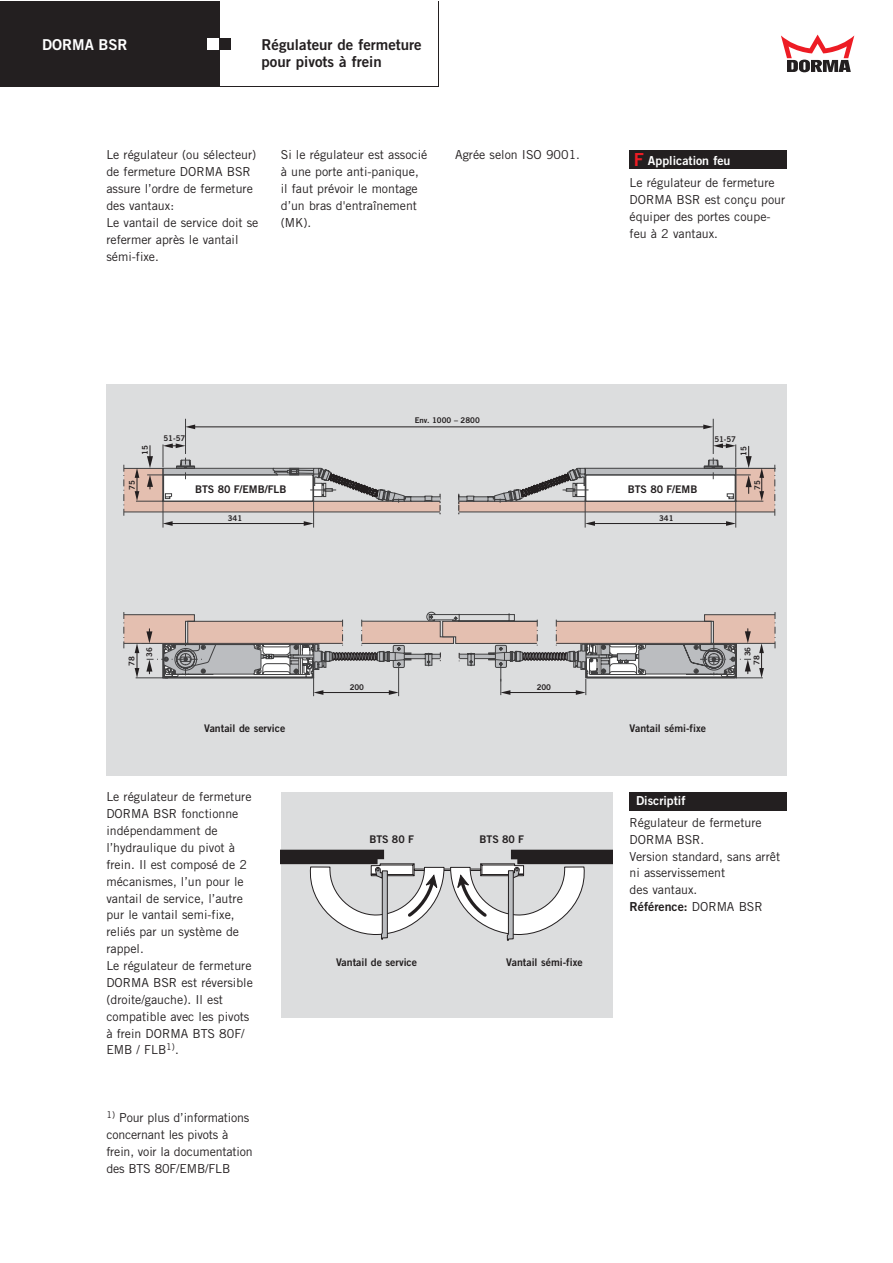
<style>
.page{position:relative;width:893px;height:1263px;background:#fff}
.page>*{position:absolute;margin:0;border:0;box-sizing:border-box;transform-origin:0 0}
.t1{font:15px/16.5px "Trade Gothic Bold Two";color:#231f20}
.t2{font:15px "Trade Gothic Bold Two";color:#fff}
.t3{font:12.3px/16.8px "Trade Gothic";color:#231f20}
.t4{font:12.3px "Trade Gothic Bold Two";color:#fff}
.t5{font:12.3px "Trade Gothic Bold Two";color:#231f20}
.t6{font:10.5px "Trade Gothic Bold Two";color:#231f20}
.t7{font:7.95px/9px "Trade Gothic Bold Two";color:#231f20}
.t8{font:7.8px "Trade Gothic Bold Two";color:#231f20}
.s1{font-size:18px;color:#ed1c24}
.s2{font-family:"Trade Gothic"}
</style>
<div class="page">
<div style="left:0;top:2px;width:219px;height:85px;background:#231f20"></div>
<div style="left:219px;top:38px;width:12px;height:12px;background:#231f20"></div>
<div style="left:207px;top:38px;width:12px;height:12px;background:#fff"></div>
<div style="left:629px;top:150px;width:158px;height:18px;background:#231f20"></div>
<div style="left:106px;top:384px;width:681px;height:391px;background:#dcddde"></div>
<hr style="left:185px;top:419px;width:1px;height:35px;background:#404041">
<svg style="left:123px;top:443px;width:318px;height:85px"></svg>
<hr style="left:713px;top:419px;width:1px;height:35px;background:#404041">
<svg style="left:458px;top:443px;width:317px;height:85px"></svg>
<hr style="left:190px;top:427px;width:518px;height:1px;background:#231f20">
<svg style="left:186px;top:425px;width:9px;height:4px"></svg>
<svg style="left:703px;top:425px;width:10px;height:4px"></svg>
<svg style="left:123px;top:611px;width:653px;height:85px"></svg>
<div style="left:629px;top:792px;width:158px;height:18px;background:#231f20"></div>
<div style="left:281px;top:792px;width:331px;height:226px;background:#dcddde"></div>
<svg style="left:281px;top:850px;width:331px;height:91px"></svg>
<svg style="left:781px;top:35px;width:73px;height:37px"></svg>
<p class="t2" style="left:42px;top:39px;width:87px">DORMA BSR</p>
<p class="t1" style="left:261px;top:38px;width:162px">Régulateur de fermeture pour pivots à frein</p>
<p class="t3" style="left:106px;top:148px;width:154px">Le régulateur (ou sélecteur) de fermeture DORMA BSR assure l’ordre de fermeture des vantaux:<br>Le vantail de service doit se refermer après le vantail sémi-fixe.</p>
<p class="t3" style="left:281px;top:148px;width:148px">Si le régulateur est associé à une porte anti-panique, il faut prévoir le montage d’un bras d'entraînement (MK).</p>
<p class="t3" style="left:455px;top:148px;width:126px">Agrée selon ISO 9001.</p>
<p class="t4" style="left:633px;top:156px;width:98px"><span class="s1">F</span> Application feu</p>
<p class="t3" style="left:629px;top:175px;width:157px">Le régulateur de fermeture<br>DORMA BSR est conçu pour équiper des portes coupe&shy;feu à 2 vantaux.</p>
<p class="t7" style="left:141px;top:455px;width:11px;rotate:-90deg">15</p>
<p class="t7" style="left:163px;top:435px;width:23px">51-57</p>
<p class="t8" style="left:415px;top:417px;width:67px">Env. 1000 – 2800</p>
<p class="t7" style="left:714px;top:436px;width:23px">51-57</p>
<p class="t7" style="left:740px;top:456px;width:11px;rotate:-90deg">15</p>
<p class="t7" style="left:128px;top:490px;width:11px;rotate:-90deg">75</p>
<p class="t6" style="left:195px;top:486px;width:93px">BTS 80 F/EMB/FLB</p>
<p class="t6" style="left:627px;top:486px;width:71px">BTS 80 F/EMB</p>
<p class="t7" style="left:228px;top:515px;width:16px">341</p>
<p class="t7" style="left:659px;top:515px;width:16px">341</p>
<p class="t7" style="left:753px;top:490px;width:11px;rotate:-90deg">75</p>
<p class="t7" style="left:128px;top:666px;width:11px;rotate:-90deg">78</p>
<p class="t7" style="left:145px;top:657px;width:11px;rotate:-90deg">36</p>
<p class="t7" style="left:349px;top:684px;width:16px">200</p>
<p class="t7" style="left:536px;top:684px;width:16px">200</p>
<p class="t6" style="left:204px;top:724px;width:83px">Vantail de service</p>
<p class="t6" style="left:629px;top:724px;width:78px">Vantail sémi-fixe</p>
<p class="t7" style="left:743px;top:665px;width:20px;text-indent:9px;rotate:-90deg">36<br>78</p>
<p class="t3" style="left:106px;top:790px;width:148px">Le régulateur de fermeture<br>DORMA BSR fonctionne indépendamment de l’hydraulique du pivot à frein. Il est composé de 2 mécanismes, l’un pour le vantail de service, l’autre pur le vantail semi-fixe, reliés par un système de rappel.<br>Le régulateur de fermeture<br>DORMA BSR est réversible (droite/gauche). Il est compatible avec les pivots à frein DORMA BTS 80F/<br>EMB / FLB<sup>1)</sup>.</p>
<p class="t3" style="left:106px;top:1110px;width:148px"><sup>1)</sup> Pour plus d’informations concernant les pivots à frein, voir la documentation des BTS 80F/EMB/FLB</p>
<p class="t6" style="left:369px;top:836px;width:46px">BTS 80 F</p>
<p class="t6" style="left:479px;top:836px;width:46px">BTS 80 F</p>
<p class="t6" style="left:336px;top:958px;width:83px">Vantail de service</p>
<p class="t6" style="left:506px;top:958px;width:78px">Vantail sémi-fixe</p>
<p class="t4" style="left:636px;top:797px;width:51px">Discriptif</p>
<p class="t3" style="left:629px;top:815px;width:152px">Régulateur de fermeture<br>DORMA BSR.<br>Version standard, sans arrêt ni asservissement<br>des vantaux.</p>
<p class="t5" style="left:629px;top:902px;width:135px">Référence: <span class="s2">DORMA BSR</span></p>
</div>
